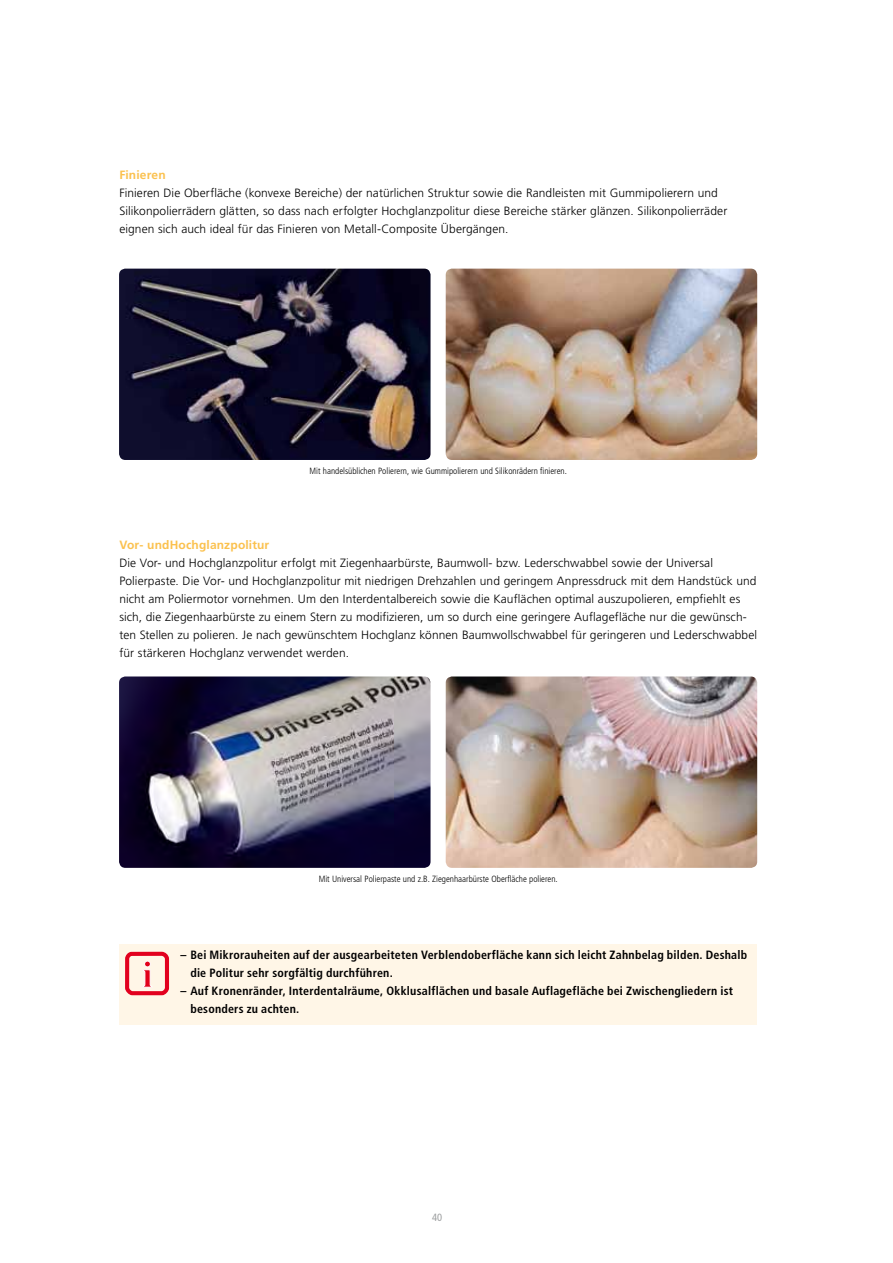
<style>
.page{position:relative;width:893px;height:1263px;background:#fff}
.page>*{position:absolute;margin:0;border:0;box-sizing:border-box;transform-origin:0 0}
.t1{font:300 12px/18px "Frutiger";letter-spacing:.005em;color:#000}
.t2{font:700 condensed 12px/18px "Frutiger";letter-spacing:.015em;color:#000}
.t3{font:700 12px "Frutiger";letter-spacing:.015em;color:#fbc14e}
.t4{font:condensed 10.5px "Frutiger";color:#9c9e9f}
.t5{font:300 condensed 9px "Frutiger";color:#000}
</style>
<div class="page">
<img style="left:119px;top:269px;width:312px;height:191px">
<img style="left:119px;top:676px;width:312px;height:192px">
<img style="left:446px;top:269px;width:311px;height:191px">
<img style="left:446px;top:676px;width:311px;height:192px">
<div style="left:119px;top:944px;width:638px;height:80px;background:#fff6e7"></div>
<svg style="left:125px;top:951px;width:45px;height:45px"></svg>
<p class="t3" style="left:119px;top:168px;width:48px">Finieren</p>
<p class="t1" style="left:119px;top:184px;width:609px">Finieren Die Oberfläche (konvexe Bereiche) der natürlichen Struktur sowie die Randleisten mit Gummipolierern und<br>Silikonpolierrädern glätten, so dass nach erfolgter Hochglanzpolitur diese Bereiche stärker glänzen. Silikonpolierräder eignen sich auch ideal für das Finieren von Metall-Composite Ü bergängen.</p>
<p class="t5" style="left:310px;top:466px;width:259px">Mit handelsüblichen Polierern, wie Gummipolierern und Silikonrädern finieren.</p>
<p class="t3" style="left:119px;top:538px;width:151px">Vor- undHochglanzpolitur</p>
<p class="t1" style="left:119px;top:554px;width:639px">Die Vor- und Hochglanzpolitur erfolgt mit Ziegenhaarbürste, Baumwoll- bzw. Lederschwabbel sowie der U niversal Polierpaste. Die Vor- und Hochglanzpolitur mit niedrigen Drehzahlen und geringem Anpressdruck mit dem Handstück und nicht am Poliermotor vornehmen. U m den I nterdentalbereich sowie die Kauflächen optimal auszupolieren, empfiehlt es sich, die Ziegenhaarbürste zu einem Stern zu modifizieren, um so durch eine geringere Auflagefläche nur die gewünsch&shy;ten Stellen zu polieren. Je nach gewünschtem Hochglanz können Baumwollschwabbel für geringeren und Lederschwabbel für stärkeren Hochglanz verwendet werden.</p>
<p class="t5" style="left:319px;top:874px;width:241px">Mit Universal Polierpaste und z.B. Ziegenhaarbürste Oberfläche polieren.</p>
<p class="t2" style="left:190px;top:946px;width:558px;text-indent:-10px">– Bei Mikrorauheiten auf der ausgearbeiteten Verblendoberfläche kann sich leicht Zahnbelag bilden. Deshalb die Politur sehr sorgfältig durchführen.</p>
<p class="t2" style="left:190px;top:982px;width:544px;text-indent:-10px">– Auf Kronenränder, Interdentalräume, Okklusalflächen und basale Auflagefläche bei Zwischengliedern ist besonders zu achten.</p>
<p class="t4" style="left:432px;top:1211px;width:12px">40</p>
</div>
